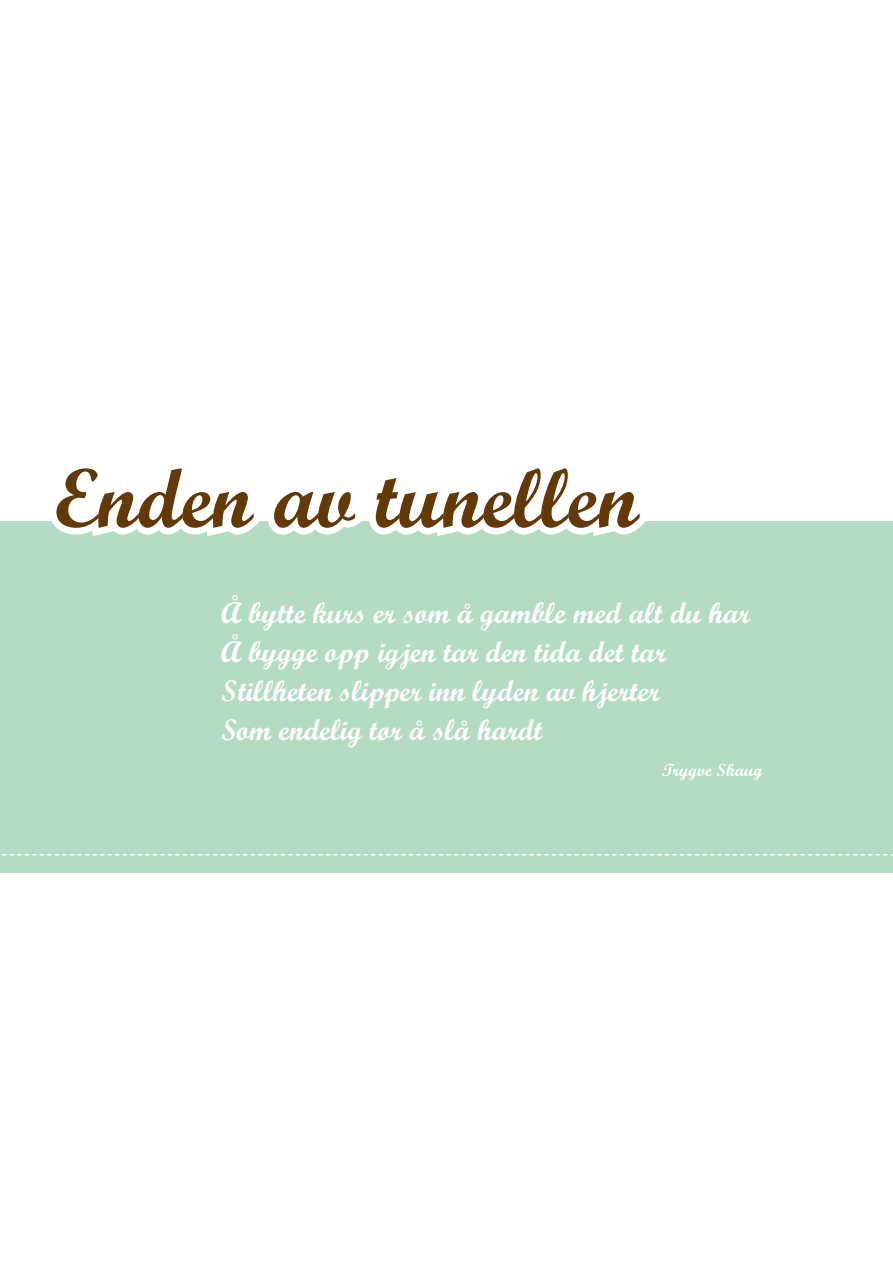
<style>
.page{position:relative;width:893px;height:1263px;background:#fff}
.page>*{position:absolute;margin:0;border:0;box-sizing:border-box;transform-origin:0 0}
.t1{font:700 84px "Script MT Std";color:#623907}
.t2{font:700 30px/39px "Script MT Std";color:#fff}
.t3{font:700 18px "Script MT Std";color:#fff}
</style>
<div class="page">
<div style="left:0;top:521px;width:893px;height:351px;background:#b4dbc4"></div>
<svg style="left:2px;top:854px;width:891px;height:1px"></svg>
<svg style="left:51px;top:521px;width:595px;height:15px"></svg>
<h1 class="t1" style="left:54px;top:447px;width:586px">Enden av tunellen</h1>
<p class="t2" style="left:221px;top:593px;width:530px">Å bytte kurs er som å gamble med alt du har Å bygge opp igjen tar den tida det tar Stillheten slipper inn lyden av hjerter<br>Som endelig tør å slå hardt</p>
<p class="t3" style="left:662px;top:759px;width:102px">Trygve Skaug</p>
</div>
